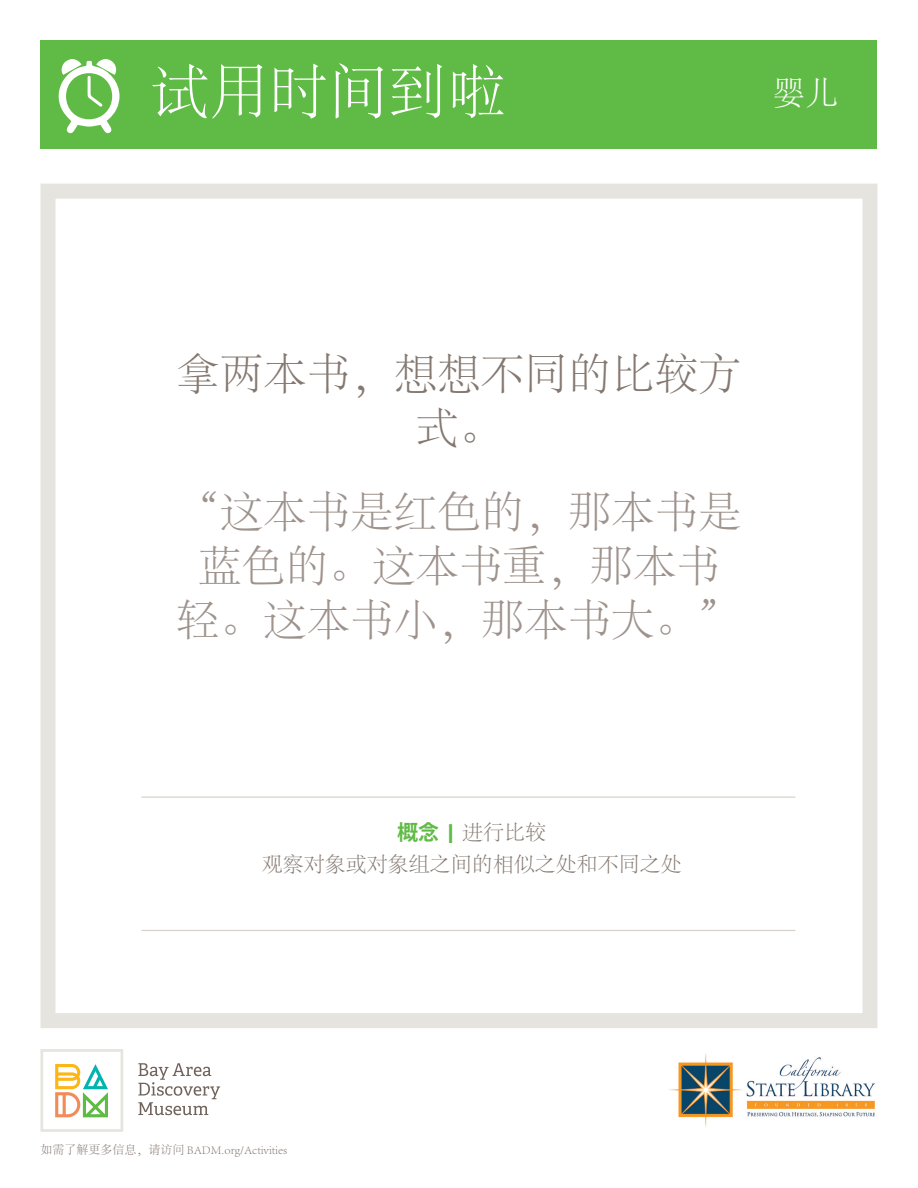
<style>
.page{position:relative;width:918px;height:1188px;background:#fff}
.page>*{position:absolute;margin:0;border:0;box-sizing:border-box;transform-origin:0 0}
.t1{font:300 59.25px "Adobe Song Std";color:#fff}
.t2{font:300 43.5px/54px "Adobe Song Std";color:#9e928c;text-align:center}
.t3{font:300 43.5px/54px "Adobe Song Std";color:#847870;text-align:center}
.t4{font:300 33px "Adobe Song Std";color:#fff}
.t5{font:300 21px/31.5px "Adobe Song Std";color:#847870;text-align:center}
.t6{font:300 12px "Adobe Song Std";color:#847870}
.s1{font-family:"Koz Go Pr 6 N";font-weight:700;color:#60bb46}
.s2{font-family:"Adelle PE";font-weight:700;color:#60bb46}
</style>
<div class="page">
<div style="left:40px;top:184px;width:838px;height:844px;border:15px solid #e6e4df"></div>
<div style="left:40px;top:40px;width:838px;height:109px;background:#60bb46"></div>
<svg style="left:58px;top:59px;width:62px;height:75px"></svg>
<hr style="left:141px;top:796px;width:654px;height:2px;background:#d6d1c9">
<hr style="left:141px;top:930px;width:654px;height:1px;background:#d6d1c9">
<svg style="left:138px;top:1063px;width:82px;height:52px"></svg>
<svg style="left:40px;top:1049px;width:83px;height:83px"></svg>
<img style="left:669px;top:1053px;width:207px;height:74px">
<h1 class="t1" style="left:150px;top:60px;width:357px">试用时间到啦</h1>
<p class="t4" style="left:772px;top:75px;width:67px">婴儿</p>
<p class="t3" style="left:176px;top:349px;width:567px">拿两本书，想想不同的比较方式。</p>
<p class="t2" style="left:176px;top:487px;width:567px">“这本书是红色的，那本书是蓝色的。这本书重，那本书轻。这本书小，那本书大。”</p>
<p class="t5" style="left:262px;top:818px;width:421px"><span class="s1">概念</span> <span class="s2">|</span> 进行比较<br>观察对象或对象组之间的相似之处和不同之处</p>
<p class="t6" style="left:40px;top:1144px;width:248px">如需了解更多信息，请访问 BADM.org/Activities</p>
</div>
